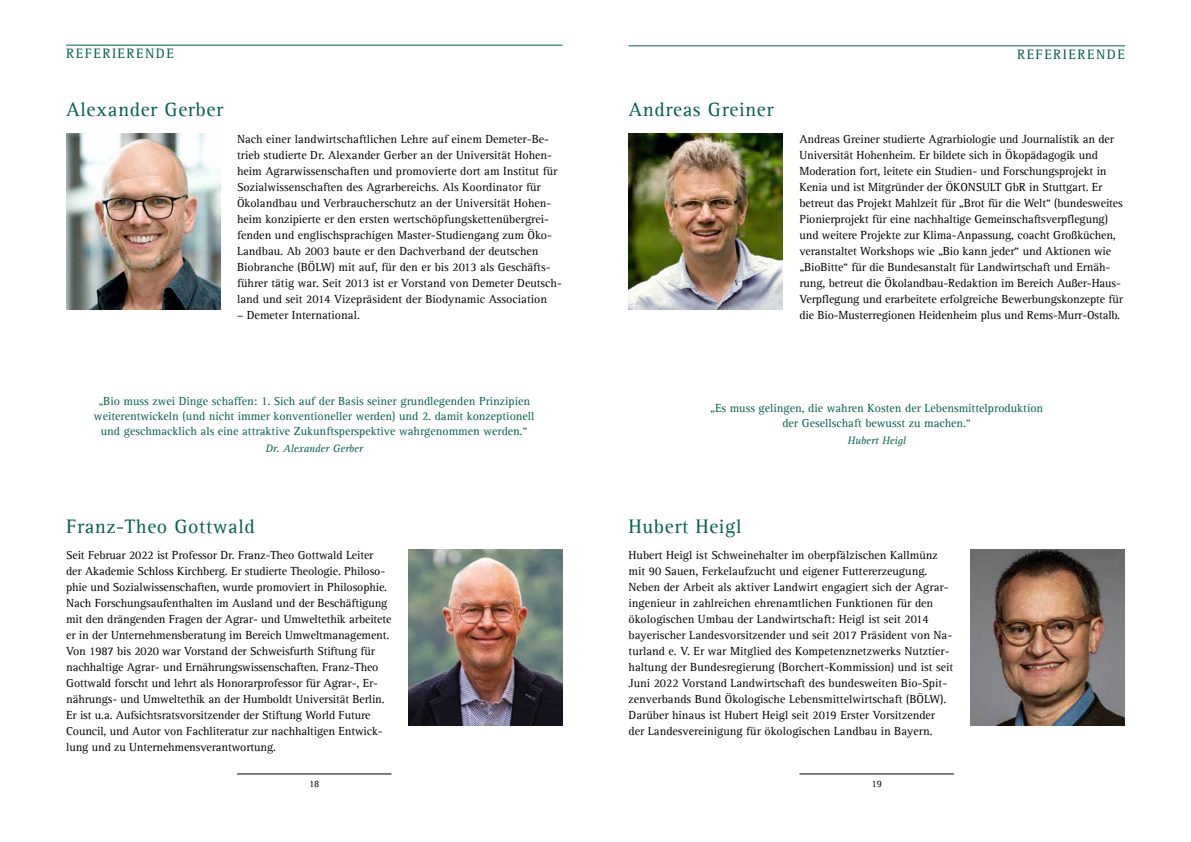
<style>
.page{position:relative;width:1191px;height:842px;background:#fff}
.page>*{position:absolute;margin:0;border:0;box-sizing:border-box;transform-origin:0 0}
.t1{font:20px "Agfa Rotis Serif";letter-spacing:.03em;color:#005f50}
.t2{font:14px "Agfa Rotis Serif";letter-spacing:.1em;color:#005f50}
.t3{font:12px/16px "Agfa Rotis Serif";letter-spacing:-.01em;color:#000}
.t4{font:12px/15px "Agfa Rotis Serif";color:#005f50;text-align:center}
.t5{font:italic 11px "Agfa Rotis Serif";color:#005f50}
.t6{font:10px "Agfa Rotis Serif";color:#000}
</style>
<div class="page">
<hr style="left:66px;top:45px;width:496px;height:1px;background:#005f50">
<hr style="left:628px;top:46px;width:496px;height:1px;background:#005f50">
<hr style="left:237px;top:774px;width:154px;height:1px;background:#000">
<hr style="left:799px;top:774px;width:155px;height:1px;background:#000">
<img style="left:66px;top:133px;width:154px;height:176px">
<img style="left:628px;top:133px;width:155px;height:176px">
<img style="left:408px;top:550px;width:154px;height:176px">
<img style="left:970px;top:550px;width:154px;height:176px">
<p class="t2" style="left:66px;top:45px;width:109px">REFERIERENDE</p>
<p class="t2" style="left:1017px;top:46px;width:109px">REFERIERENDE</p>
<h1 class="t1" style="left:66px;top:98px;width:158px">Alexander Gerber</h1>
<p class="t3" style="left:237px;top:131px;width:326px">Nach einer landwirtschaftlichen Lehre auf einem Demeter-Be&shy;trieb studierte Dr. Alexander Gerber an der Universität Hohen&shy;heim Agrarwissenschaften und promovierte dort am Institut für Sozialwissenschaften des Agrarbereichs. Als Koordinator für Ökolandbau und Verbraucherschutz an der Universität Hohen&shy;heim konzipierte er den ersten wertschöpfungskettenübergrei&shy;fenden und englischsprachigen Master-Studiengang zum Öko-Landbau. Ab 2003 baute er den Dachverband der deutschen Biobranche (BÖLW) mit auf, für den er bis 2013 als Geschäfts&shy;führer tätig war. Seit 2013 ist er Vorstand von Demeter Deutsch&shy;land und seit 2014 Vizepräsident der Biodynamic Association</p>
<p class="t3" style="left:237px;top:307px;width:124px">– Demeter International.</p>
<p class="t4" style="left:94px;top:393px;width:442px">„Bio muss zwei Dinge schaffen: 1. Sich auf der Basis seiner grundlegenden Prinzipien weiterentwickeln (und nicht immer konventioneller werden) und 2. damit konzeptionell und geschmacklich als eine attraktive Zukunftsperspektive wahrgenommen werden.“</p>
<p class="t5" style="left:265px;top:441px;width:99px">Dr. Alexander Gerber</p>
<h1 class="t1" style="left:66px;top:514px;width:190px">Franz-Theo Gottwald</h1>
<p class="t3" style="left:66px;top:547px;width:327px">Seit Februar 2022 ist Professor Dr. Franz-Theo Gottwald Leiter der Akademie Schloss Kirchberg. Er studierte Theologie. Philoso&shy;phie und Sozialwissenschaften, wurde promoviert in Philosophie.<br>Nach Forschungsaufenthalten im Ausland und der Beschäftigung mit den drängenden Fragen der Agrar- und Umweltethik arbeitete er in der Unternehmensberatung im Bereich Umweltmanagement.<br>Von 1987 bis 2020 war Vorstand der Schweisfurth Stiftung für nachhaltige Agrar- und Ernährungswissenschaften. Franz-Theo Gottwald forscht und lehrt als Honorarprofessor für Agrar-, Er&shy;nährungs- und Umweltethik an der Humboldt Universität Berlin.<br>Er ist u.a. Aufsichtsratsvorsitzender der Stiftung World Future Council, und Autor von Fachliteratur zur nachhaltigen Entwick&shy;lung und zu Unternehmensverantwortung.</p>
<h1 class="t1" style="left:628px;top:98px;width:146px">Andreas Greiner</h1>
<p class="t3" style="left:799px;top:131px;width:325px">Andreas Greiner studierte Agrarbiologie und Journalistik an der Universität Hohenheim. Er bildete sich in Ökopädagogik und Moderation fort, leitete ein Studien- und Forschungsprojekt in Kenia und ist Mitgründer der ÖKONSULT GbR in Stuttgart. Er betreut das Projekt Mahlzeit für „Brot für die Welt“ (bundesweites Pionierprojekt für eine nachhaltige Gemeinschaftsverpflegung) und weitere Projekte zur Klima-Anpassung, coacht Großküchen, veranstaltet Workshops wie „Bio kann jeder“ und Aktionen wie „BioBitte“ für die Bundesanstalt für Landwirtschaft und Ernäh&shy;rung, betreut die Ökolandbau-Redaktion im Bereich Außer-Haus-Verpflegung und erarbeitete erfolgreiche Bewerbungskonzepte für die Bio-Musterregionen Heidenheim plus und Rems-Murr-Ostalb.</p>
<p class="t4" style="left:710px;top:401px;width:335px">„Es muss gelingen, die wahren Kosten der Lebensmittelproduktion der Gesellschaft bewusst zu machen.“</p>
<p class="t5" style="left:847px;top:434px;width:60px">Hubert Heigl</p>
<h1 class="t1" style="left:628px;top:514px;width:114px">Hubert Heigl</h1>
<p class="t3" style="left:628px;top:547px;width:326px">Hubert Heigl ist Schweinehalter im oberpfälzischen Kallmünz mit 90 Sauen, Ferkelaufzucht und eigener Futtererzeugung.<br>Neben der Arbeit als aktiver Landwirt engagiert sich der Agrar&shy;ingenieur in zahlreichen ehrenamtlichen Funktionen für den ökologischen Umbau der Landwirtschaft: Heigl ist seit 2014 bayerischer Landesvorsitzender und seit 2017 Präsident von Na&shy;turland e. V. Er war Mitglied des Kompetenznetzwerks Nutztier&shy;haltung der Bundesregierung (Borchert-Kommission) und ist seit Juni 2022 Vorstand Landwirtschaft des bundesweiten Bio-Spit&shy;zenverbands Bund Ökologische Lebensmittelwirtschaft (BÖLW).<br>Darüber hinaus ist Hubert Heigl seit 2019 Erster Vorsitzender der Landesvereinigung für ökologischen Landbau in Bayern.</p>
<p class="t6" style="left:309px;top:778px;width:12px">18</p>
<p class="t6" style="left:871px;top:778px;width:12px">19</p>
</div>
